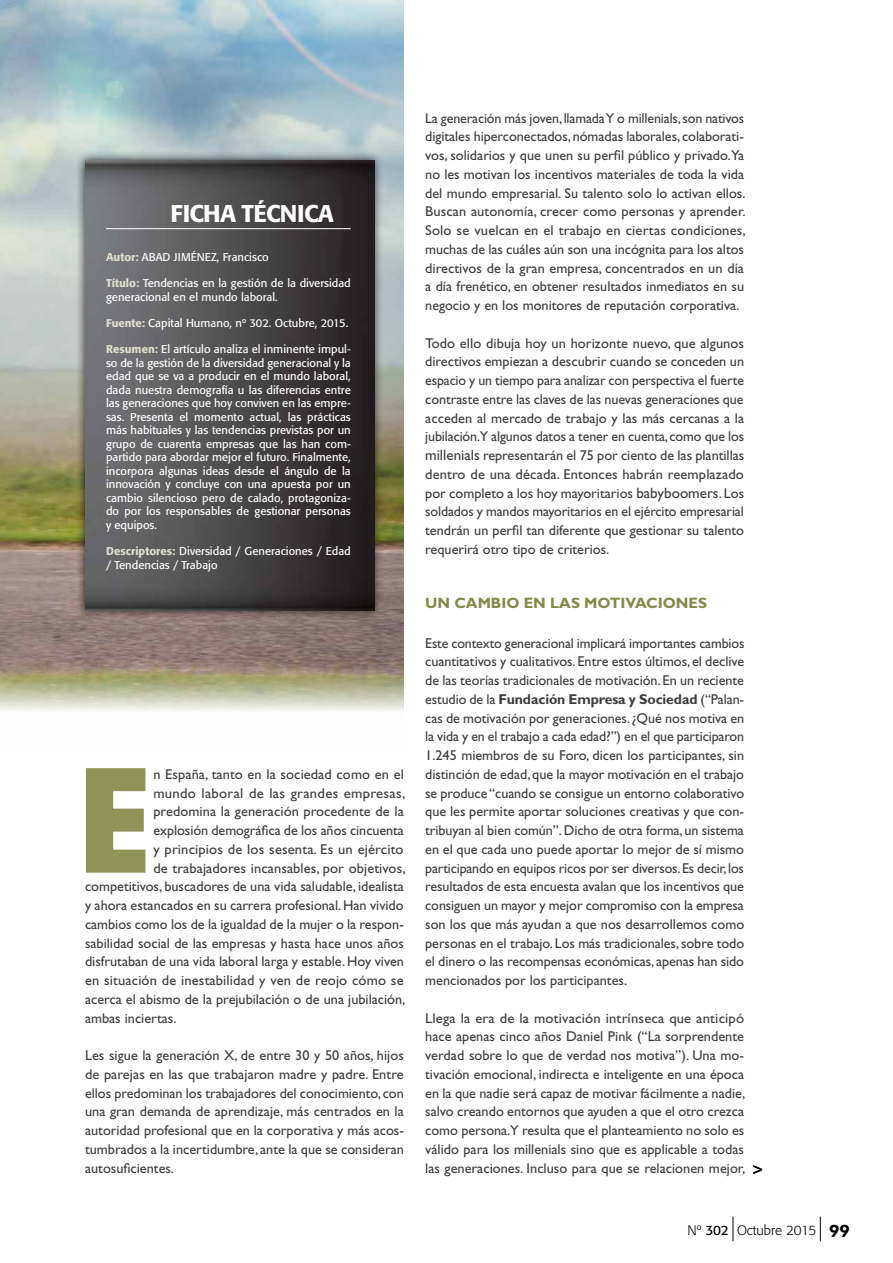
<style>
.page{position:relative;width:893px;height:1263px;background:#fff}
.page>*{position:absolute;margin:0;border:0;box-sizing:border-box;transform-origin:0 0}
.t1{font:700 138.6px "Futura Std";color:#8f9358}
.t2{font:500 24px "Formata";letter-spacing:-.03em;color:#fff}
.t3{font:18px "Gill Sans Std";color:#000}
.t4{font:700 15px "Gill Sans Std";color:#838949}
.t5{font:14.25px/18.8px "Gill Sans Std";color:#3c3c3b;text-align:justify}
.t6{font:14.25px "Gill Sans Std";letter-spacing:.02em;color:#3c3c3b}
.t7{font:300 13.5px "Formata";color:#000}
.t8{font:11.25px/13.5px "Formata";color:#fff}
.s1{font-weight:500;color:#e0decf}
.s2{font-size:15px}
.s3{font-weight:700}
.s4{font-weight:400}
.s5{font-family:"Neutraface Text";font-weight:700;font-size:19.5px}
</style>
<div class="page">
<img style="left:0;top:0;width:404px;height:711px">
<div style="left:76px;top:151px;width:307px;height:468px;background:#000;opacity:.75"></div>
<img style="left:85px;top:160px;width:289px;height:450px">
<hr style="left:106px;top:228px;width:245px;height:1px;background:#fff">
<svg style="left:733px;top:1216px;width:1px;height:25px"></svg>
<svg style="left:820px;top:1216px;width:1px;height:25px"></svg>
<h2 class="t2" style="left:170px;top:199px;width:165px">FICHA TÉCNICA</h2>
<p class="t8" style="left:106px;top:250px;width:164px"><span class="s1">Autor:</span> ABAD JI MÉNEZ, Francisco</p>
<p class="t8" style="left:106px;top:277px;width:246px"><span class="s1">Título:</span> Tendencias en la gestión de la diversidad generacional en el mundo laboral.</p>
<p class="t8" style="left:106px;top:316px;width:244px"><span class="s1">Fuente:</span> Capital Humano, nº 302. Octubre, 2015.</p>
<p class="t8" style="left:106px;top:343px;width:246px;text-align:justify"><span class="s1">Resumen:</span> El artículo analiza el inminente impul&shy;so de la gestión de la diversidad generacional y la edad que se va a producir en el mundo laboral, dada nuestra demografía u las diferencias entre las generaciones que hoy conviven en las empre&shy;sas. Presenta el momento actual, las prácticas más habituales y las tendencias previstas por un grupo de cuarenta empresas que las han com&shy;partido para abordar mejor el futuro. Finalmente, incorpora algunas ideas desde el ángulo de la innovación y concluye con una apuesta por un cambio silencioso pero de calado, protagoniza&shy;do por los responsables de gestionar personas y equipos.</p>
<p class="t8" style="left:106px;top:544px;width:246px"><span class="s1">Descriptores:</span> Diversidad / Generaciones / Edad / Tendencias / Trabajo</p>
<h1 class="t1" style="left:77px;top:728px;width:78px">E</h1>
<p class="t5" style="left:153px;top:765px;width:252px">n España, tanto en la sociedad como en el</p>
<p class="t6" style="left:153px;top:785px;width:253px">mundo laboral de las grandes empresas,</p>
<p class="t5" style="left:153px;top:802px;width:252px">predomina la generación procedente de la</p>
<p class="t5" style="left:153px;top:821px;width:252px">explosión demográfica de los años cincuenta</p>
<p class="t5" style="left:153px;top:840px;width:252px">y principios de los sesenta. Es un ejército</p>
<p class="t5" style="left:153px;top:858px;width:254px">de trabajadores incansables, por objetivos,</p>
<p class="t5" style="left:85px;top:877px;width:320px">competitivos, buscadores de una vida saludable, idealista</p>
<p class="t5" style="left:85px;top:896px;width:320px">y ahora estancados en su carrera profesional. Han vivido</p>
<p class="t5" style="left:85px;top:915px;width:320px">cambios como los de la igualdad de la mujer o la respon-</p>
<p class="t5" style="left:85px;top:933px;width:320px">sabilidad social de las empresas y hasta hace unos años</p>
<p class="t5" style="left:85px;top:952px;width:320px">disfrutaban de una vida laboral larga y estable. Hoy viven</p>
<p class="t5" style="left:85px;top:971px;width:320px">en situación de inestabilidad y ven de reojo cómo se</p>
<p class="t5" style="left:85px;top:990px;width:322px">acerca el abismo de la prejubilación o de una jubilación,</p>
<p class="t5" style="left:85px;top:1008px;width:93px">ambas inciertas.</p>
<p class="t5" style="left:85px;top:1046px;width:320px">Les sigue la generación X, de entre 30 y 50 años, hijos de parejas en las que trabajaron madre y padre. Entre ellos predominan los trabajadores del conocimiento, con una gran demanda de aprendizaje, más centrados en la autoridad profesional que en la corporativa y más acos&shy;tumbrados a la incertidumbre, ante la que se consideran autosuficientes.</p>
<p class="t5" style="left:425px;top:108px;width:322px;text-align:left">La generación más joven, llamada Y o millenials, son nativos digitales hiperconectados, nómadas laborales, colaborati&shy;vos, solidarios y que unen su perfil público y privado.Ya no les motivan los incentivos materiales de toda la vida del mundo empresarial. Su talento solo lo activan ellos.<br>Buscan autonomía, crecer como personas y aprender.<br>Solo se vuelcan en el trabajo en ciertas condiciones, muchas de las cuáles aún son una incógnita para los altos directivos de la gran empresa, concentrados en un día a día frenético, en obtener resultados inmediatos en su negocio y en los monitores de reputación corporativa.</p>
<p class="t5" style="left:425px;top:333px;width:321px">Todo ello dibuja hoy un horizonte nuevo, que algunos directivos empiezan a descubrir cuando se conceden un espacio y un tiempo para analizar con perspectiva el fuerte contraste entre las claves de las nuevas generaciones que acceden al mercado de trabajo y las más cercanas a la jubilación.Y algunos datos a tener en cuenta, como que los <span class="s2">millenials</span> representarán el 75 por ciento de las plantillas dentro de una década. Entonces habrán reemplazado por completo a los hoy mayoritarios <span class="s2">babyboomers</span>. Los soldados y mandos mayoritarios en el ejército empresarial tendrán un perfil tan diferente que gestionar su talento requerirá otro tipo de criterios.</p>
<p class="t4" style="left:425px;top:594px;width:41px">UN CAMBIO</p>
<p class="t4" style="left:524px;top:594px;width:37px">EN LAS</p>
<p class="t4" style="left:584px;top:594px;width:12px">MOTIVACIONES</p>
<p class="t5" style="left:425px;top:633px;width:321px">Este contexto generacional implicará importantes cambios cuantitativos y cualitativos. Entre estos últimos, el declive de las teorías tradicionales de motivación. En un reciente estudio de la <span class="s3">FUNDACIÓN EMPRESA Y SOCIEDAD</span> (“Palan&shy;cas de motivación por generaciones. ¿Qué nos motiva en la vida y en el trabajo a cada edad?”) en el que participaron 1.245 miembros de su Foro, dicen los participantes, sin distinción de edad, que la mayor motivación en el trabajo se produce “cuando se consigue un entorno colaborativo que les permite aportar soluciones creativas y que con&shy;tribuyan al bien común”. Dicho de otra forma, un sistema en el que cada uno puede aportar lo mejor de sí mismo participando en equipos ricos por ser diversos. Es decir, los resultados de esta encuesta avalan que los incentivos que consiguen un mayor y mejor compromiso con la empresa son los que más ayudan a que nos desarrollemos como personas en el trabajo. Los más tradicionales, sobre todo el dinero o las recompensas económicas, apenas han sido mencionados por los participantes.</p>
<p class="t5" style="left:425px;top:1008px;width:322px">Llega la era de la motivación intrínseca que anticipó hace apenas cinco años Daniel Pink (“La sorprendente verdad sobre lo que de verdad nos motiva”). Una mo&shy;tivación emocional, indirecta e inteligente en una época en la que nadie será capaz de motivar fácilmente a nadie, salvo creando entornos que ayuden a que el otro crezca como persona.Y resulta que el planteamiento no solo es válido para los millenials sino que es applicable a todas las generaciones. Incluso para que se relacionen mejor,</p>
<p class="t3" style="left:752px;top:1159px;width:12px">&gt;</p>
<p class="t7" style="left:687px;top:1222px;width:164px">Nº <span class="s4">302</span> Octubre 2015 <span class="s5">99</span></p>
</div>
